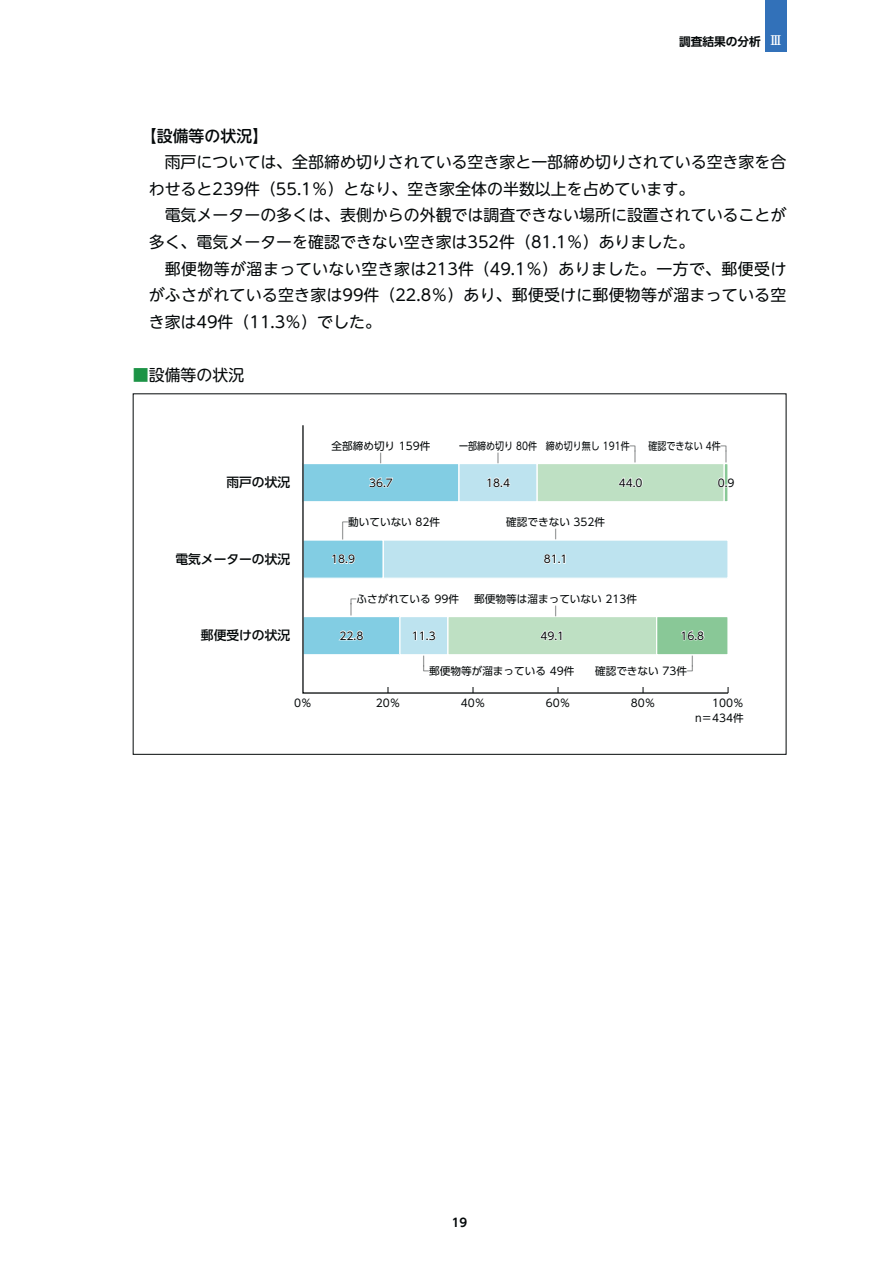
<style>
.page{position:relative;width:893px;height:1263px;background:#fff}
.page>*{position:absolute;margin:0;border:0;box-sizing:border-box;transform-origin:0 0}
.t1{font:15.9px/26.5px "UD Shin M Go Pr 6 N Regular 90 msp RKSJ H";color:#040809}
.t2{font:15.9px "UD Shin M Go Pr 6 N Medium 90 msp RKSJ H";color:#040809}
.t3{font:12.75px "UD Shin Go Pr 6 N Medium 90 msp RKSJ H";color:#040809}
.t4{font:12.15px "UD Shin Go Pr 6 N Regular 90 msp RKSJ H";color:#040809;scale:.87 1}
.t5{font:11.7px "UD Shin Go Pr 6 N De Bold 90 msp RKSJ H";color:#040809}
.t6{font:11.7px "UD Shin Go Pr 6 N Regular 90 msp RKSJ H";color:#040809;scale:.91 1}
.t7{font:10.65px/11.7px "UD Shin Go Pr 6 N Regular 90 msp RKSJ H";color:#040809;text-align:center}
.t8{font:10.65px/11.7px "UD Shin Go Pr 6 N Regular 90 msp RKSJ H";color:#040809;text-align:center;scale:.85 1}
.s1{font-family:"UD Reimin Pr 6 N Bold 90 msp RKSJ H";font-size:12.75px;color:#fff}
.s2{color:#1c9346}
</style>
<div class="page">
<div style="left:765px;top:0;width:21px;height:51px;background:#3271b9"></div>
<svg style="left:302px;top:425px;width:427px;height:269px"></svg>
<p class="t5" style="left:679px;top:37px;width:105px">調査結果の分析 <span class="s1">Ⅲ</span></p>
<p class="t2" style="left:141px;top:130px;width:129px">【設備等の状況】</p>
<p class="t1" style="left:149px;top:151px;width:639px;text-indent:16px">雨戸については、全部締め切りされている空き家と一部締め切りされている空き家を合わせると239件（55.1％）となり、空き家全体の半数以上を占めています。</p>
<p class="t1" style="left:149px;top:204px;width:639px;text-indent:16px">電気メーターの多くは、表側からの外観では調査できない場所に設置されていることが多く、電気メーターを確認できない空き家は352件（81.1％）ありました。</p>
<p class="t1" style="left:149px;top:258px;width:639px;text-align:justify;text-indent:16px">郵便物等が溜まっていない空き家は213件（49.1％）ありました。一方で、郵便受けがふさがれている空き家は99件（22.8％）あり、郵便受けに郵便物等が溜まっている空き家は49件（11.3％）でした。</p>
<p class="t1" style="left:133px;top:364px;width:113px"><span class="s2">■</span>設備等の状況</p>
<p class="t7" style="left:331px;top:442px;width:100px">全部締め切り 159件│</p>
<p class="t8" style="left:459px;top:442px;width:93px">一部締め切り 80件│</p>
<p class="t8" style="left:546px;top:442px;width:113px">締め切り無し 191件┐</p>
<p class="t6" style="left:630px;top:452px;width:13px">│</p>
<p class="t8" style="left:648px;top:442px;width:99px">確認できない 4件┐</p>
<p class="t6" style="left:721px;top:452px;width:13px">│</p>
<p class="t3" style="left:226px;top:478px;width:65px">雨戸の状況</p>
<p class="t7" style="left:369px;top:478px;width:25px">36.7</p>
<p class="t7" style="left:486px;top:478px;width:25px">18.4</p>
<p class="t7" style="left:619px;top:478px;width:25px">44.0</p>
<p class="t7" style="left:718px;top:478px;width:18px">0.9</p>
<p class="t7" style="left:337px;top:518px;width:104px">┌動いていない 82件</p>
<p class="t4" style="left:337px;top:529px;width:14px">│</p>
<p class="t7" style="left:506px;top:518px;width:100px">確認できない 352件│</p>
<p class="t3" style="left:175px;top:554px;width:116px">電気メーターの状況</p>
<p class="t7" style="left:331px;top:555px;width:25px">18.9</p>
<p class="t7" style="left:544px;top:555px;width:25px">81.1</p>
<p class="t3" style="left:201px;top:631px;width:91px">郵便受けの状況</p>
<p class="t7" style="left:346px;top:595px;width:115px">┌ふさがれている 99件</p>
<p class="t4" style="left:346px;top:605px;width:14px">│</p>
<p class="t7" style="left:474px;top:595px;width:164px">郵便物等は溜まっていない 213件│</p>
<p class="t7" style="left:595px;top:657px;width:104px;line-height:10.6px;text-align:right">│<br>確認できない 73件┘</p>
<p class="t7" style="left:339px;top:631px;width:25px">22.8</p>
<p class="t7" style="left:412px;top:631px;width:25px">11.3</p>
<p class="t7" style="left:540px;top:631px;width:25px">49.1</p>
<p class="t7" style="left:680px;top:631px;width:25px">16.8</p>
<p class="t7" style="left:419px;top:657px;width:157px;line-height:10.6px;text-align:left">│<br>└郵便物等が溜まっている 49件</p>
<p class="t7" style="left:294px;top:698px;width:19px">0％</p>
<p class="t7" style="left:376px;top:698px;width:26px">20％</p>
<p class="t7" style="left:461px;top:698px;width:26px">40％</p>
<p class="t7" style="left:546px;top:698px;width:26px">60％</p>
<p class="t7" style="left:631px;top:698px;width:26px">80％</p>
<p class="t7" style="left:695px;top:697px;width:50px;line-height:15px;text-align:right">100％<br>n＝434件</p>
<p class="t5" style="left:452px;top:1218px;width:17px">19</p>
</div>
